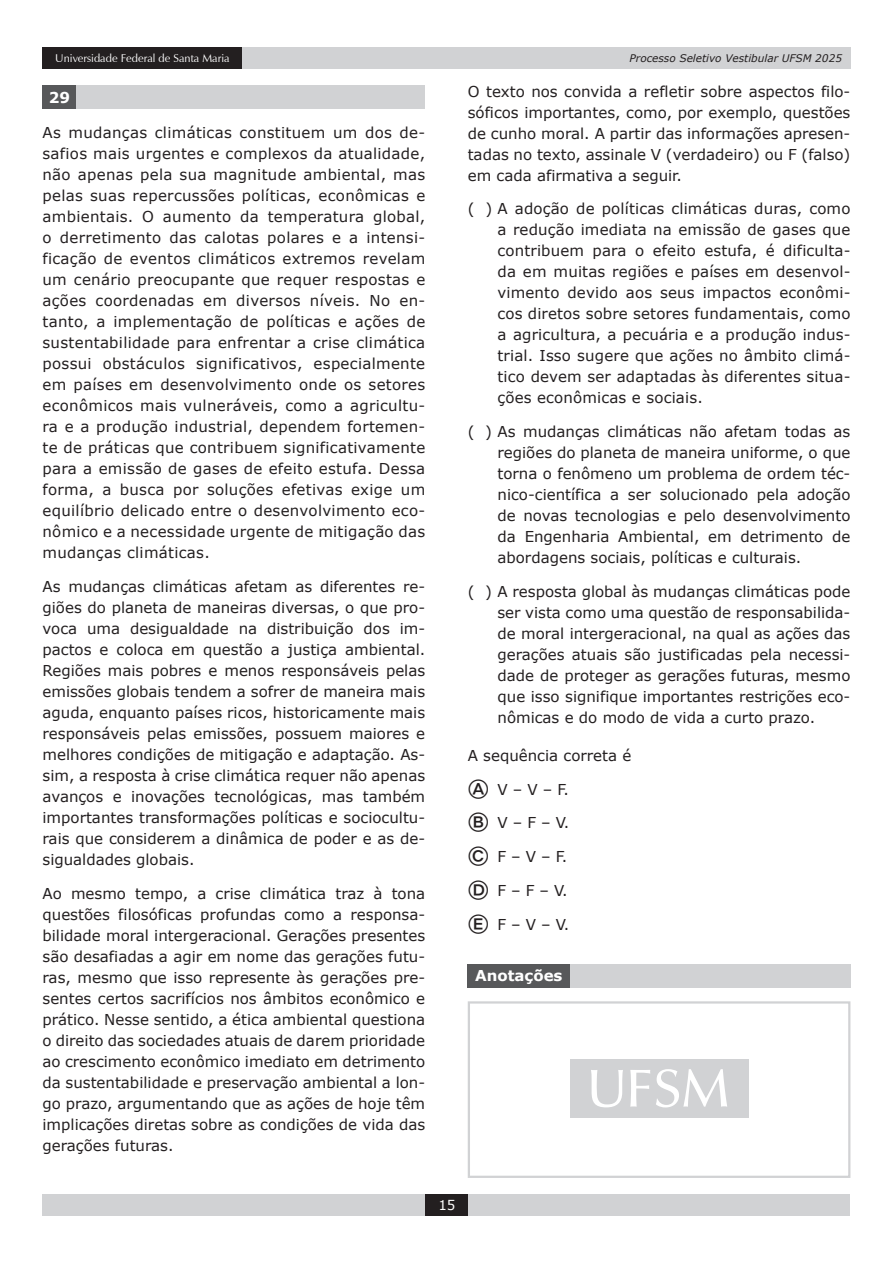
<style>
.page{position:relative;width:893px;height:1263px;background:#fff}
.page>*{position:absolute;margin:0;border:0;box-sizing:border-box;transform-origin:0 0}
.t1{font:15px/21px "Verdana";color:#231f20;text-align:justify}
.t2{font:700 15px "Verdana";color:#fff}
.t3{font:13.5px "Verdana";color:#fff}
.t4{font:11.25px "Zapf Humanist 601 BT";color:#fff}
.t5{font:italic 10.5px "Verdana";color:#231f20}
.s1{font-family:"Bundesbahn Pi Three";font-size:22.5px}
</style>
<div class="page">
<div style="left:234px;top:47px;width:616px;height:22px;background:#d1d2d4"></div>
<div style="left:43px;top:1194px;width:807px;height:22px;background:#d1d2d4"></div>
<div style="left:425px;top:1194px;width:43px;height:22px;background:#231f20"></div>
<div style="left:43px;top:47px;width:199px;height:22px;background:#231f20"></div>
<div style="left:43px;top:85px;width:34px;height:24px;background:#57585a"></div>
<div style="left:77px;top:85px;width:348px;height:24px;background:#d1d2d4"></div>
<div style="left:570px;top:1059px;width:178px;height:59px;background:#d1d2d4"></div>
<svg style="left:591px;top:1069px;width:136px;height:38px"></svg>
<div style="left:468px;top:1001px;width:382px;height:177px;border:2px solid #d1d2d4"></div>
<div style="left:468px;top:964px;width:102px;height:23px;background:#57585a"></div>
<div style="left:570px;top:964px;width:280px;height:23px;background:#d1d2d4"></div>
<p class="t4" style="left:55px;top:51px;width:176px">Universidade Federal de Santa Maria</p>
<p class="t5" style="left:630px;top:51px;width:214px">Processo Seletivo Vestibular UFSM 2025</p>
<p class="t2" style="left:49px;top:87px;width:23px">29</p>
<p class="t1" style="left:43px;top:122px;width:384px">As mudanças climáticas constituem um dos de&shy;safios mais urgentes e complexos da atualidade, não apenas pela sua magnitude ambiental, mas pelas suas repercussões políticas, econômicas e ambientais. O aumento da temperatura global, o derretimento das calotas polares e a intensi&shy;ficação de eventos climáticos extremos revelam um cenário preocupante que requer respostas e ações coordenadas em diversos níveis. No en&shy;tanto, a implementação de políticas e ações de sustentabilidade para enfrentar a crise climática possui obstáculos significativos, especialmente em países em desenvolvimento onde os setores econômicos mais vulneráveis, como a agricultu&shy;ra e a produção industrial, dependem fortemen&shy;te de práticas que contribuem significativamente para a emissão de gases de efeito estufa. Dessa forma, a busca por soluções efetivas exige um equilíbrio delicado entre o desenvolvimento eco&shy;nômico e a necessidade urgente de mitigação das mudanças climáticas.</p>
<p class="t1" style="left:43px;top:576px;width:384px">As mudanças climáticas afetam as diferentes re&shy;giões do planeta de maneiras diversas, o que pro&shy;voca uma desigualdade na distribuição dos im&shy;pactos e coloca em questão a justiça ambiental.<br>Regiões mais pobres e menos responsáveis pelas emissões globais tendem a sofrer de maneira mais aguda, enquanto países ricos, historicamente mais responsáveis pelas emissões, possuem maiores e melhores condições de mitigação e adaptação. As&shy;sim, a resposta à crise climática requer não apenas avanços e inovações tecnológicas, mas também importantes transformações políticas e sociocultu&shy;rais que considerem a dinâmica de poder e as de&shy;sigualdades globais.</p>
<p class="t1" style="left:43px;top:883px;width:384px">Ao mesmo tempo, a crise climática traz à tona questões filosóficas profundas como a responsa&shy;bilidade moral intergeracional. Gerações presentes são desafiadas a agir em nome das gerações futu&shy;ras, mesmo que isso represente às gerações pre&shy;sentes certos sacrifícios nos âmbitos econômico e prático. Nesse sentido, a ética ambiental questiona o direito das sociedades atuais de darem prioridade ao crescimento econômico imediato em detrimento da sustentabilidade e preservação ambiental a lon&shy;go prazo, argumentando que as ações de hoje têm implicações diretas sobre as condições de vida das gerações futuras.</p>
<p class="t1" style="left:468px;top:80px;width:384px">O texto nos convida a refletir sobre aspectos filo&shy;sóficos importantes, como, por exemplo, questões de cunho moral. A partir das informações apresen&shy;tadas no texto, assinale V (verdadeiro) ou F (falso) em cada afirmativa a seguir.</p>
<p class="t1" style="left:497px;top:198px;width:355px;text-indent:-30px">( ) A adoção de políticas climáticas duras, como a redução imediata na emissão de gases que contribuem para o efeito estufa, é dificulta&shy;da em muitas regiões e países em desenvol&shy;vimento devido aos seus impactos econômi&shy;cos diretos sobre setores fundamentais, como a agricultura, a pecuária e a produção indus&shy;trial. Isso sugere que ações no âmbito climá&shy;tico devem ser adaptadas às diferentes situa&shy;ções econômicas e sociais.</p>
<p class="t1" style="left:497px;top:421px;width:354px;text-indent:-30px">( ) As mudanças climáticas não afetam todas as regiões do planeta de maneira uniforme, o que torna o fenômeno um problema de ordem téc&shy;nico-científica a ser solucionado pela adoção de novas tecnologias e pelo desenvolvimento da Engenharia Ambiental, em detrimento de abordagens sociais, políticas e culturais.</p>
<p class="t1" style="left:497px;top:581px;width:354px;text-indent:-30px">( ) A resposta global às mudanças climáticas pode ser vista como uma questão de responsabilida&shy;de moral intergeracional, na qual as ações das gerações atuais são justificadas pela necessi&shy;dade de proteger as gerações futuras, mesmo que isso signifique importantes restrições eco&shy;nômicas e do modo de vida a curto prazo.</p>
<p class="t1" style="left:468px;top:745px;width:165px">A sequência correta é</p>
<p class="t1" style="left:468px;top:778px;width:103px"><span class="s1">A</span> V – V – F.</p>
<p class="t1" style="left:468px;top:812px;width:103px"><span class="s1">B</span> V – F – V.</p>
<p class="t1" style="left:468px;top:846px;width:101px"><span class="s1">C</span> F – V – F.</p>
<p class="t1" style="left:468px;top:880px;width:101px"><span class="s1">D</span> F – F – V.</p>
<p class="t1" style="left:468px;top:913px;width:103px"><span class="s1">E</span> F – V – V.</p>
<p class="t2" style="left:475px;top:965px;width:89px">Anotações</p>
<p class="t3" style="left:438px;top:1196px;width:19px">15</p>
</div>
